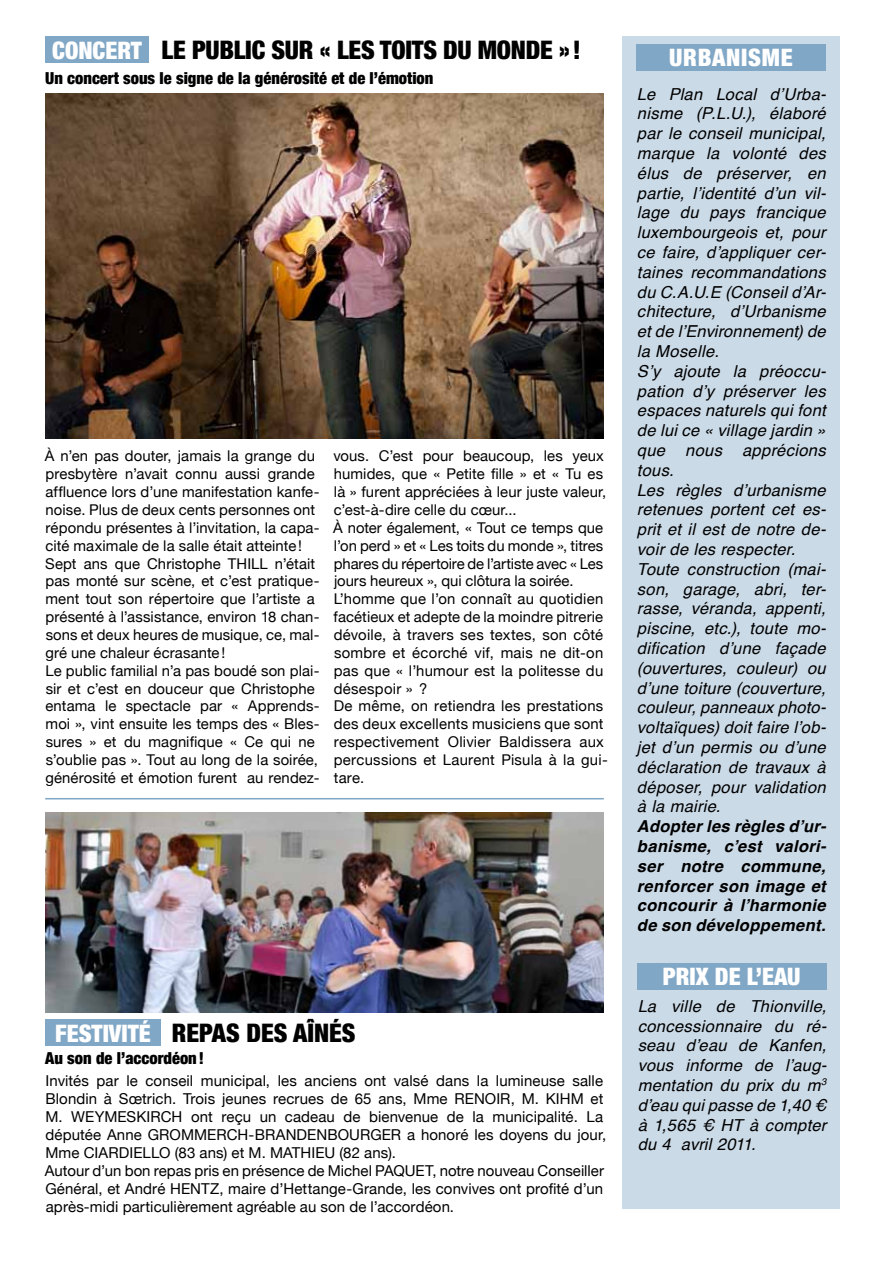
<style>
.page{position:relative;width:893px;height:1263px;background:#fff}
.page>*{position:absolute;margin:0;border:0;box-sizing:border-box;transform-origin:0 0}
.t1{font:900 condensed 25.5px "Helvetica Neue";letter-spacing:-.01em;color:#000}
.t2{font:900 condensed 24px "Helvetica Neue";color:#fff}
.t3{font:900 condensed 24px "Helvetica Neue";letter-spacing:.03em;color:#fff}
.t4{font:italic 16.5px/19.8px "Helvetica";letter-spacing:.015em;color:#000}
.t5{font:italic 700 16.5px/19.8px "Helvetica";letter-spacing:.025em;color:#000;text-align:justify}
.t6{font:900 condensed 16.5px "Helvetica Neue";color:#000}
.t7{font:15px/18px "Helvetica Neue";letter-spacing:.005em;color:#000}
.t8{font:14.85px/17.9px "Helvetica Neue";letter-spacing:.01em;color:#000}
.s1{font-size:24px;color:#fff}
</style>
<div class="page">
<div style="left:622px;top:36px;width:218px;height:1173px;background:#cbdae7"></div>
<div style="left:636px;top:44px;width:190px;height:26px;background:#81a7c6"></div>
<img style="left:45px;top:812px;width:559px;height:200px">
<div style="left:45px;top:36px;width:104px;height:27px;background:#81a7c6"></div>
<hr style="left:45px;top:798px;width:559px;height:1px;background:#81a7c6">
<div style="left:45px;top:1019px;width:116px;height:27px;background:#81a7c6"></div>
<div style="left:637px;top:963px;width:189px;height:26px;background:#81a7c6"></div>
<img style="left:45px;top:94px;width:559px;height:344px">
<h1 class="t1" style="left:52px;top:34px;width:530px"><span class="s1">CONCERT</span> LE PUBLIC SUR « LES TOITS DU MONDE »!</h1>
<p class="t6" style="left:45px;top:68px;width:390px">Un concert sous le signe de la générosité et de l’émotion</p>
<p class="t8" style="left:45px;top:447px;width:276px">À n’en pas douter, jamais la grange du presbytère n’avait connu aussi grande affluence lors d’une manifestation kanfe&shy;noise. Plus de deux cents personnes ont répondu présentes à l’invitation, la capa&shy;cité maximale de la salle était atteinte!<br>Sept ans que Christophe THILL n’était pas monté sur scène, et c’est pratique&shy;ment tout son répertoire que l’artiste a présenté à l’assistance, environ 18 chan&shy;sons et deux heures de musique, ce, mal&shy;gré une chaleur écrasante!<br>Le public familial n’a pas boudé son plai&shy;sir et c’est en douceur que Christophe entama le spectacle par « Apprends&shy;moi », vint ensuite les temps des « Bles&shy;sures » et du magnifique « Ce qui ne s’oublie pas ». Tout au long de la soirée, générosité et émotion furent au rendez-</p>
<p class="t8" style="left:333px;top:447px;width:276px">vous. C’est pour beaucoup, les yeux humides, que « Petite fille » et « Tu es là » furent appréciées à leur juste valeur, c’est-à-dire celle du cœur...<br>À noter également, « Tout ce temps que l’on perd » et « Les toits du monde », titres phares du répertoire de l’artiste avec « Les jours heureux », qui clôtura la soirée.<br>L’homme que l’on connaît au quotidien facétieux et adepte de la moindre pitrerie dévoile, à travers ses textes, son côté sombre et écorché vif, mais ne dit-on pas que « l’humour est la politesse du désespoir » ?<br>De même, on retiendra les prestations des deux excellents musiciens que sont respectivement Olivier Baldissera aux percussions et Laurent Pisula à la gui&shy;tare.</p>
<h1 class="t1" style="left:172px;top:1017px;width:185px">REPAS DES AÎNÉS</h1>
<h2 class="t2" style="left:55px;top:1018px;width:97px">FESTIVITÉ</h2>
<p class="t6" style="left:45px;top:1048px;width:160px">Au son de l’accordéon!</p>
<p class="t7" style="left:45px;top:1071px;width:563px">Invités par le conseil municipal, les anciens ont valsé dans la lumineuse salle Blondin à Sœtrich. Trois jeunes recrues de 65 ans, Mme RENOIR, M. KIHM et M. WEYMESKIRCH ont reçu un cadeau de bienvenue de la municipalité. La députée Anne GROMMERCH-BRANDENBOURGER a honoré les doyens du jour, Mme CIARDIELLO (83 ans) et M. MATHIEU (82 ans).<br>Autour d’un bon repas pris en présence de Michel PAQUET, notre nouveau Conseiller Général, et André HENTZ, maire d’Hettange-Grande, les convives ont profité d’un après-midi particulièrement agréable au son de l’accordéon.</p>
<h2 class="t3" style="left:669px;top:43px;width:125px">URBANISME</h2>
<p class="t4" style="left:637px;top:84px;width:191px">Le Plan Local d’Urba&shy;nisme (P.L.U.), élaboré par le conseil municipal, marque la volonté des élus de préserver, en partie, l’identité d’un vil&shy;lage du pays francique luxembourgeois et, pour ce faire, d’appliquer cer&shy;taines recommandations du C.A.U.E (Conseil d’Ar&shy;chitecture, d’Urbanisme et de l’Environnement) de la Moselle.<br>S’y ajoute la préoccu&shy;pation d’y préserver les espaces naturels qui font de lui ce « village jardin » que nous apprécions tous.<br>Les règles d’urbanisme retenues portent cet es&shy;prit et il est de notre de&shy;voir de les respecter.<br>Toute construction (mai&shy;son, garage, abri, ter&shy;rasse, véranda, appenti, piscine, etc.), toute mo&shy;dification d’une façade (ouvertures, couleur) ou d’une toiture (couverture, couleur, panneaux photo&shy;voltaïques) doit faire l’ob&shy;jet d’un permis ou d’une déclaration de travaux à déposer, pour validation à la mairie.</p>
<p class="t5" style="left:637px;top:817px;width:191px">Adopter les règles d’ur&shy;banisme, c’est valori&shy;ser notre commune, renforcer son image et concourir à l’harmonie de son développement.</p>
<h2 class="t2" style="left:663px;top:962px;width:139px">PRIX DE L’EAU</h2>
<p class="t4" style="left:638px;top:996px;width:191px;text-align:justify">La ville de Thionville, concessionnaire du ré&shy;seau d’eau de Kanfen, vous informe de l’aug&shy;mentation du prix du m<sup>3 </sup>d’eau qui passe de 1,40 € à 1,565 € HT à compter du 4 avril 2011.</p>
</div>
